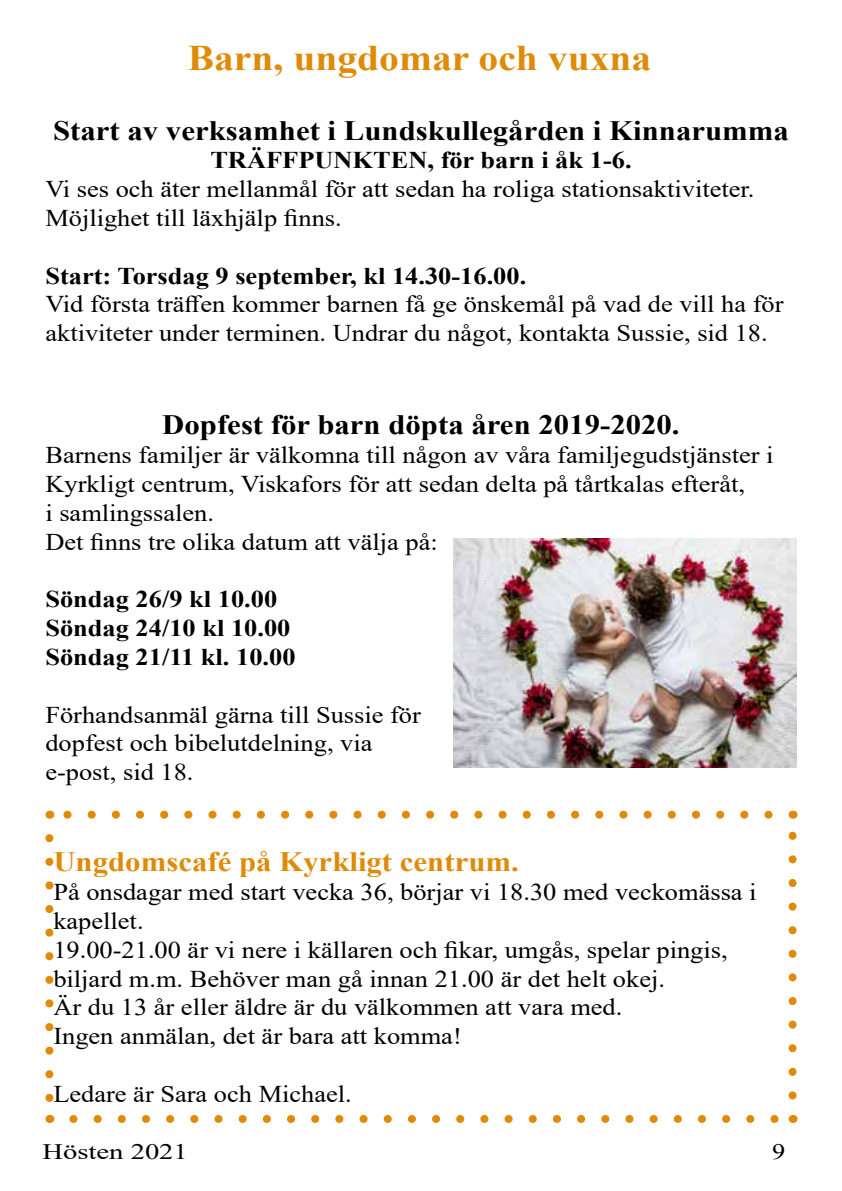
<style>
.page{position:relative;width:842px;height:1191px;background:#fff}
.page>*{position:absolute;margin:0;border:0;box-sizing:border-box;transform-origin:0 0}
.t1{font:700 36px "Times New Roman";color:#df8b08;scale:1.1 1}
.t2{font:700 28px "Times New Roman";color:#000;scale:1.1 1}
.t3{font:700 28px "Times New Roman";color:#df8b08;scale:1.1 1}
.t4{font:24px/28.8px "Times New Roman";color:#000;scale:1.1 1}
.t5{font:700 24px/28.8px "Times New Roman";color:#000;scale:1.1 1}
.t6{font:22px "Times New Roman";color:#000;scale:1.3 1}
.t7{font:22px "Times New Roman";color:#000;scale:1.2 1}
</style>
<div class="page">
<img style="left:454px;top:539px;width:342px;height:228px">
<svg style="left:45px;top:838px;width:8px;height:264px"></svg>
<svg style="left:73px;top:1115px;width:706px;height:8px"></svg>
<svg style="left:788px;top:831px;width:8px;height:264px"></svg>
<svg style="left:63px;top:810px;width:706px;height:8px"></svg>
<h1 class="t1" style="left:188px;top:32px;width:423px">Barn, ungdomar och vuxna</h1>
<p class="t2" style="left:53px;top:110px;width:670px">Start av verksamhet i Lundskullegården i Kinnarumma</p>
<p class="t5" style="left:210px;top:145px;width:384px">TRÄFFPUNKTEN, för barn i åk 1-6.</p>
<p class="t4" style="left:45px;top:174px;width:646px">Vi ses och äter mellanmål för att sedan ha roliga stationsaktiviteter.<br>Möjlighet till läxhjälp finns.</p>
<p class="t5" style="left:45px;top:260px;width:439px">Start: Torsdag 9 september, kl 14.30-16.00.</p>
<p class="t4" style="left:45px;top:289px;width:672px">Vid första träffen kommer barnen få ge önskemål på vad de vill ha för aktiviteter under terminen. Undrar du något, kontakta Sussie, sid 18.</p>
<p class="t2" style="left:162px;top:405px;width:472px">Dopfest för barn döpta åren 2019-2020.</p>
<p class="t4" style="left:45px;top:440px;width:663px">Barnens familjer är välkomna till någon av våra familjegudstjänster i Kyrkligt centrum, Viskafors för att sedan delta på tårtkalas efteråt,<br>i samlingssalen.<br>Det finns tre olika datum att välja på:</p>
<p class="t5" style="left:45px;top:584px;width:229px">Söndag 26/9 kl 10.00<br>Söndag 24/10 kl 10.00<br>Söndag 21/11 kl. 10.00</p>
<p class="t4" style="left:45px;top:699px;width:343px">Förhandsanmäl gärna till Sussie för dopfest och bibelutdelning, via e-post, sid 18.</p>
<p class="t3" style="left:53px;top:841px;width:425px">Ungdomscafé på Kyrkligt centrum.</p>
<p class="t4" style="left:53px;top:877px;width:641px">På onsdagar med start vecka 36, börjar vi 18.30 med veckomässa i kapellet.<br>19.00-21.00 är vi nere i källaren och fikar, umgås, spelar pingis, biljard m.m. Behöver man gå innan 21.00 är det helt okej.<br>Är du 13 år eller äldre är du välkommen att vara med.<br>Ingen anmälan, det är bara att komma!</p>
<p class="t4" style="left:53px;top:1078px;width:273px">Ledare är Sara och Michael.</p>
<p class="t6" style="left:43px;top:1136px;width:113px">Hösten 2021</p>
<p class="t7" style="left:772px;top:1136px;width:13px">9</p>
</div>
